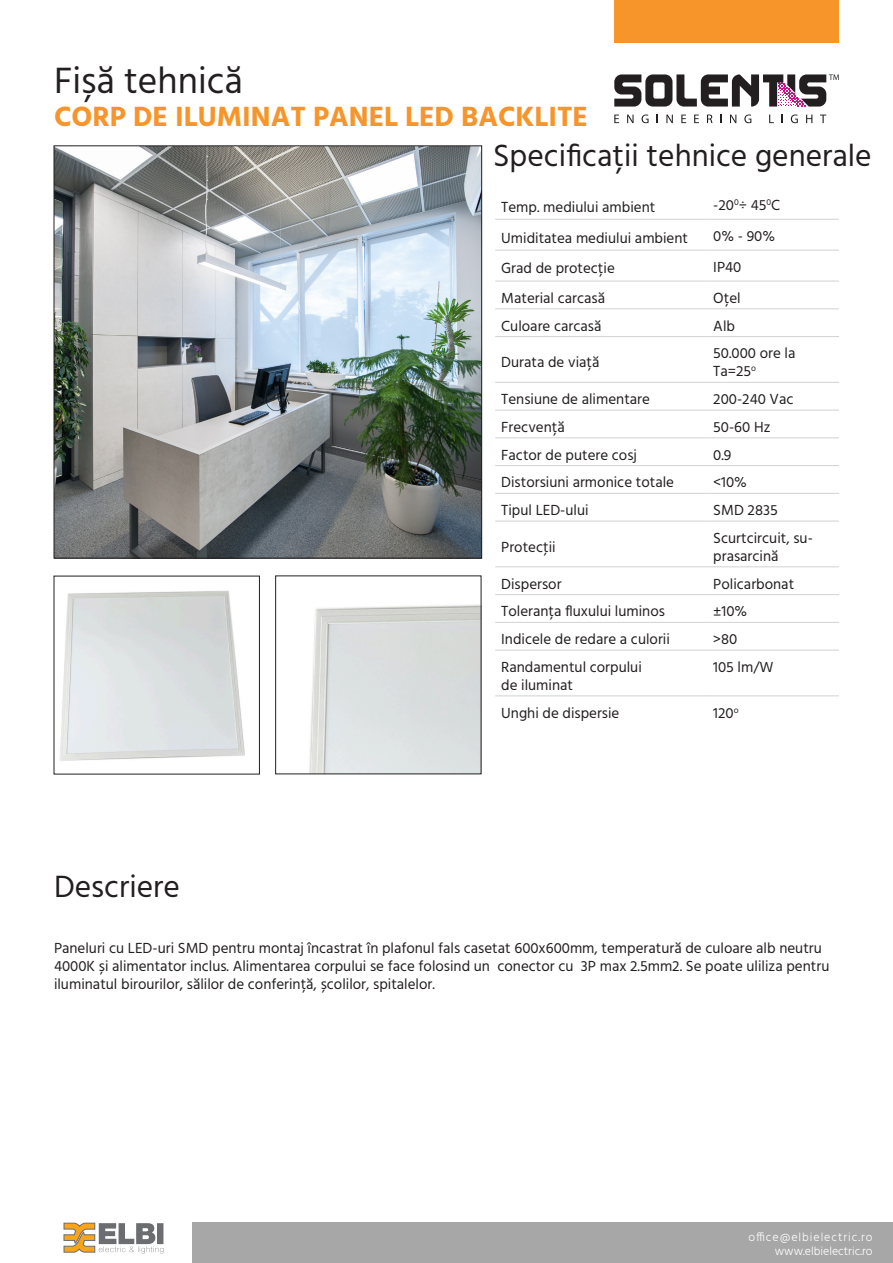
<style>
.page{position:relative;width:893px;height:1263px;background:#fff}
.page>*{position:absolute;margin:0;border:0;box-sizing:border-box;transform-origin:0 0}
.t1{font:37.5px "Hind";color:#231f20}
.t2{font:31.5px "Hind";color:#231f20}
.t3{font:700 28.5px "Hind";color:#f7952b}
.t4{font:15px/18px "Hind";color:#231f20}
.Titlu{font:300 12px/13.5px "Hind";letter-spacing:.04em;color:#fff;text-align:right}
</style>
<div class="page">
<div style="left:192px;top:1223px;width:701px;height:40px;background:#a7a7a7"></div>
<svg style="left:614px;top:115px;width:5px;height:8px"></svg>
<svg style="left:627px;top:115px;width:6px;height:8px"></svg>
<svg style="left:641px;top:114px;width:8px;height:9px"></svg>
<svg style="left:666px;top:115px;width:7px;height:8px"></svg>
<svg style="left:681px;top:115px;width:5px;height:8px"></svg>
<svg style="left:694px;top:115px;width:5px;height:8px"></svg>
<svg style="left:707px;top:115px;width:5px;height:8px"></svg>
<svg style="left:730px;top:115px;width:6px;height:8px"></svg>
<svg style="left:744px;top:114px;width:7px;height:9px"></svg>
<svg style="left:769px;top:115px;width:5px;height:8px"></svg>
<svg style="left:791px;top:114px;width:7px;height:9px"></svg>
<svg style="left:806px;top:115px;width:6px;height:8px"></svg>
<svg style="left:820px;top:115px;width:6px;height:8px"></svg>
<svg style="left:614px;top:74px;width:225px;height:33px"></svg>
<img style="left:56px;top:148px;width:424px;height:408px">
<div style="left:614px;top:0;width:225px;height:43px;background:#f7952b"></div>
<svg style="left:707px;top:218px;width:132px;height:479px"></svg>
<hr style="left:495px;top:219px;width:212px;height:1px;background:#d1d2d4">
<hr style="left:707px;top:219px;width:132px;height:1px;background:#d1d2d4">
<hr style="left:495px;top:250px;width:212px;height:1px;background:#d1d2d4">
<hr style="left:707px;top:250px;width:132px;height:1px;background:#d1d2d4">
<hr style="left:495px;top:281px;width:212px;height:1px;background:#d1d2d4">
<hr style="left:707px;top:281px;width:132px;height:1px;background:#d1d2d4">
<hr style="left:495px;top:308px;width:212px;height:1px;background:#d1d2d4">
<hr style="left:707px;top:308px;width:132px;height:1px;background:#d1d2d4">
<hr style="left:495px;top:336px;width:212px;height:1px;background:#d1d2d4">
<hr style="left:707px;top:336px;width:132px;height:1px;background:#d1d2d4">
<hr style="left:495px;top:382px;width:212px;height:1px;background:#d1d2d4">
<hr style="left:707px;top:382px;width:132px;height:1px;background:#d1d2d4">
<hr style="left:495px;top:410px;width:212px;height:1px;background:#d1d2d4">
<hr style="left:707px;top:410px;width:132px;height:1px;background:#d1d2d4">
<hr style="left:495px;top:437px;width:212px;height:1px;background:#d1d2d4">
<hr style="left:707px;top:437px;width:132px;height:1px;background:#d1d2d4">
<hr style="left:495px;top:465px;width:212px;height:1px;background:#d1d2d4">
<hr style="left:707px;top:465px;width:132px;height:1px;background:#d1d2d4">
<hr style="left:495px;top:493px;width:212px;height:1px;background:#d1d2d4">
<hr style="left:707px;top:493px;width:132px;height:1px;background:#d1d2d4">
<hr style="left:495px;top:521px;width:212px;height:1px;background:#d1d2d4">
<hr style="left:707px;top:521px;width:132px;height:1px;background:#d1d2d4">
<hr style="left:495px;top:566px;width:212px;height:1px;background:#d1d2d4">
<hr style="left:707px;top:566px;width:132px;height:1px;background:#d1d2d4">
<hr style="left:495px;top:594px;width:212px;height:1px;background:#d1d2d4">
<hr style="left:707px;top:594px;width:132px;height:1px;background:#d1d2d4">
<hr style="left:495px;top:622px;width:212px;height:1px;background:#d1d2d4">
<hr style="left:707px;top:622px;width:132px;height:1px;background:#d1d2d4">
<hr style="left:495px;top:650px;width:212px;height:1px;background:#d1d2d4">
<hr style="left:707px;top:650px;width:132px;height:1px;background:#d1d2d4">
<hr style="left:495px;top:695px;width:212px;height:1px;background:#d1d2d4">
<hr style="left:707px;top:695px;width:132px;height:1px;background:#d1d2d4">
<img style="left:60px;top:590px;width:185px;height:171px">
<img style="left:309px;top:604px;width:170px;height:168px">
<svg style="left:64px;top:1223px;width:99px;height:30px"></svg>
<p class="t1" style="left:54px;top:56px;width:190px">Fișă tehnică</p>
<p class="t3" style="left:54px;top:100px;width:536px">CORP DE ILUMINAT PANEL LED BACKLITE</p>
<p class="t2" style="left:493px;top:134px;width:380px">Specificații tehnice generale</p>
<p class="t4" style="left:501px;top:198px;width:156px">Temp. mediului ambient</p>
<p class="t4" style="left:713px;top:197px;width:69px">-20<sup>0</sup>÷ 45<sup>0</sup>C</p>
<p class="t4" style="left:501px;top:229px;width:188px">Umiditatea mediului ambient</p>
<p class="t4" style="left:713px;top:228px;width:63px">0% - 90%</p>
<p class="t4" style="left:501px;top:260px;width:115px">Grad de protecție</p>
<p class="t4" style="left:713px;top:259px;width:30px">IP40</p>
<p class="t4" style="left:501px;top:290px;width:105px">Material carcasă</p>
<p class="t4" style="left:713px;top:290px;width:29px">Oțel</p>
<p class="t4" style="left:501px;top:317px;width:102px">Culoare carcasă</p>
<p class="t4" style="left:713px;top:317px;width:23px">Alb</p>
<p class="t4" style="left:501px;top:354px;width:100px">Durata de viață</p>
<p class="t4" style="left:713px;top:345px;width:84px">50.000 ore la<br>Ta=25<sup>o</sup></p>
<p class="t4" style="left:501px;top:391px;width:150px">Tensiune de alimentare</p>
<p class="t4" style="left:713px;top:391px;width:82px">200-240 Vac</p>
<p class="t4" style="left:501px;top:419px;width:65px">Frecvență</p>
<p class="t4" style="left:713px;top:419px;width:59px">50-60 Hz</p>
<p class="t4" style="left:501px;top:446px;width:137px">Factor de putere cosj</p>
<p class="t4" style="left:713px;top:446px;width:20px">0.9</p>
<p class="t4" style="left:501px;top:474px;width:174px">Distorsiuni armonice totale</p>
<p class="t4" style="left:713px;top:474px;width:35px">&lt;10%</p>
<p class="t4" style="left:501px;top:502px;width:89px">Tipul LED-ului</p>
<p class="t4" style="left:713px;top:502px;width:66px">SMD 2835</p>
<p class="t4" style="left:501px;top:539px;width:56px">Protecţii</p>
<p class="t4" style="left:713px;top:530px;width:101px">Scurtcircuit, su&shy;prasarcină</p>
<p class="t4" style="left:501px;top:575px;width:62px">Dispersor</p>
<p class="t4" style="left:713px;top:575px;width:82px">Policarbonat</p>
<p class="t4" style="left:501px;top:603px;width:165px">Toleranța fluxului luminos</p>
<p class="t4" style="left:713px;top:603px;width:36px">±10%</p>
<p class="t4" style="left:501px;top:631px;width:170px">Indicele de redare a culorii</p>
<p class="t4" style="left:713px;top:631px;width:26px">&gt;80</p>
<p class="t4" style="left:501px;top:659px;width:142px">Randamentul corpului</p>
<p class="t4" style="left:501px;top:677px;width:73px">de iluminat</p>
<p class="t4" style="left:713px;top:659px;width:62px">105 lm/W</p>
<p class="t2" style="left:54px;top:865px;width:127px">Descriere</p>
<p class="t4" style="left:501px;top:704px;width:120px">Unghi de dispersie</p>
<p class="t4" style="left:713px;top:704px;width:27px">120<sup>o</sup></p>
<p class="t4" style="left:54px;top:940px;width:777px">Paneluri cu LED-uri SMD pentru montaj încastrat în plafonul fals casetat 600x600mm, temperatură de culoare alb neutru<br>4000K și alimentator inclus. Alimentarea corpului se face folosind un conector cu 3P max 2.5mm2. Se poate uliliza pentru iluminatul birourilor, sălilor de conferință, școlilor, spitalelor.</p>
<p class="Titlu" style="left:748px;top:1231px;width:126px">office@elbielectric.ro www.elbielectric.ro</p>
</div>
